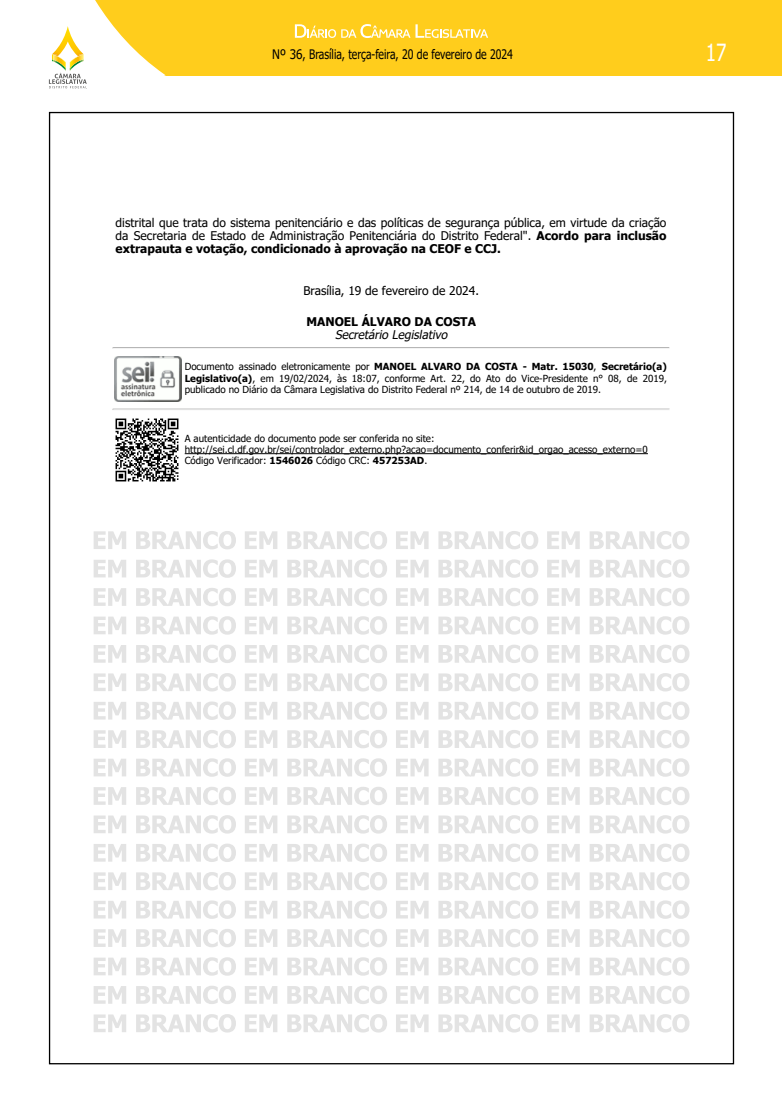
<style>
.page{position:relative;width:782px;height:1105px;background:#fff}
.page>*{position:absolute;margin:0;border:0;box-sizing:border-box;transform-origin:0 0}
.t1{font:23.6px "Tahoma";color:#fff;scale:.8 1}
.t2{font:13.1px "Tahoma";color:#000;scale:.9 1}
.t3{font:12px/12.7px "Tahoma";color:#000;text-align:justify}
.t4{font:italic 12px "Tahoma";color:#000}
.t5{font:700 12px "Tahoma";color:#000}
.t6{font:9.8px/11.3px "Tahoma";color:#000;text-align:justify}
.s1{font-weight:700}
</style>
<div class="page">
<div style="left:0;top:0;width:781px;height:75px;background:#ffcd1c"></div>
<svg style="left:0;top:0;width:165px;height:89px"></svg>
<svg style="left:295px;top:24px;width:193px;height:14px"></svg>
<svg style="left:113px;top:347px;width:555px;height:2px"></svg>
<svg style="left:113px;top:409px;width:555px;height:1px"></svg>
<img style="left:115px;top:356px;width:67px;height:45px">
<img style="left:115px;top:418px;width:64px;height:64px">
<hr style="left:185px;top:453px;width:462px;height:1px;background:#000">
<svg style="left:94px;top:531px;width:32px;height:18px"></svg>
<svg style="left:136px;top:531px;width:100px;height:18px"></svg>
<svg style="left:245px;top:531px;width:32px;height:18px"></svg>
<svg style="left:287px;top:531px;width:100px;height:18px"></svg>
<svg style="left:396px;top:531px;width:32px;height:18px"></svg>
<svg style="left:438px;top:531px;width:100px;height:18px"></svg>
<svg style="left:547px;top:531px;width:32px;height:18px"></svg>
<svg style="left:589px;top:531px;width:100px;height:18px"></svg>
<svg style="left:94px;top:560px;width:32px;height:17px"></svg>
<svg style="left:136px;top:559px;width:100px;height:19px"></svg>
<svg style="left:245px;top:560px;width:32px;height:17px"></svg>
<svg style="left:287px;top:559px;width:100px;height:19px"></svg>
<svg style="left:396px;top:560px;width:32px;height:17px"></svg>
<svg style="left:438px;top:559px;width:100px;height:19px"></svg>
<svg style="left:547px;top:560px;width:32px;height:17px"></svg>
<svg style="left:589px;top:559px;width:100px;height:19px"></svg>
<svg style="left:94px;top:588px;width:32px;height:18px"></svg>
<svg style="left:136px;top:588px;width:100px;height:18px"></svg>
<svg style="left:245px;top:588px;width:32px;height:18px"></svg>
<svg style="left:287px;top:588px;width:100px;height:18px"></svg>
<svg style="left:396px;top:588px;width:32px;height:18px"></svg>
<svg style="left:438px;top:588px;width:100px;height:18px"></svg>
<svg style="left:547px;top:588px;width:32px;height:18px"></svg>
<svg style="left:589px;top:588px;width:100px;height:18px"></svg>
<svg style="left:94px;top:617px;width:32px;height:17px"></svg>
<svg style="left:136px;top:616px;width:100px;height:19px"></svg>
<svg style="left:245px;top:617px;width:32px;height:17px"></svg>
<svg style="left:287px;top:616px;width:100px;height:19px"></svg>
<svg style="left:396px;top:617px;width:32px;height:17px"></svg>
<svg style="left:438px;top:616px;width:100px;height:19px"></svg>
<svg style="left:547px;top:617px;width:32px;height:17px"></svg>
<svg style="left:589px;top:616px;width:100px;height:19px"></svg>
<svg style="left:94px;top:645px;width:32px;height:18px"></svg>
<svg style="left:136px;top:645px;width:100px;height:18px"></svg>
<svg style="left:245px;top:645px;width:32px;height:18px"></svg>
<svg style="left:287px;top:645px;width:100px;height:18px"></svg>
<svg style="left:396px;top:645px;width:32px;height:18px"></svg>
<svg style="left:438px;top:645px;width:100px;height:18px"></svg>
<svg style="left:547px;top:645px;width:32px;height:18px"></svg>
<svg style="left:589px;top:645px;width:100px;height:18px"></svg>
<svg style="left:94px;top:673px;width:32px;height:18px"></svg>
<svg style="left:136px;top:673px;width:100px;height:18px"></svg>
<svg style="left:245px;top:673px;width:32px;height:18px"></svg>
<svg style="left:287px;top:673px;width:100px;height:18px"></svg>
<svg style="left:396px;top:673px;width:32px;height:18px"></svg>
<svg style="left:438px;top:673px;width:100px;height:18px"></svg>
<svg style="left:547px;top:673px;width:32px;height:18px"></svg>
<svg style="left:589px;top:673px;width:100px;height:18px"></svg>
<svg style="left:94px;top:702px;width:32px;height:18px"></svg>
<svg style="left:136px;top:701px;width:100px;height:19px"></svg>
<svg style="left:245px;top:702px;width:32px;height:18px"></svg>
<svg style="left:287px;top:701px;width:100px;height:19px"></svg>
<svg style="left:396px;top:702px;width:32px;height:18px"></svg>
<svg style="left:438px;top:701px;width:100px;height:19px"></svg>
<svg style="left:547px;top:702px;width:32px;height:18px"></svg>
<svg style="left:589px;top:701px;width:100px;height:19px"></svg>
<svg style="left:94px;top:730px;width:32px;height:18px"></svg>
<svg style="left:136px;top:730px;width:100px;height:18px"></svg>
<svg style="left:245px;top:730px;width:32px;height:18px"></svg>
<svg style="left:287px;top:730px;width:100px;height:18px"></svg>
<svg style="left:396px;top:730px;width:32px;height:18px"></svg>
<svg style="left:438px;top:730px;width:100px;height:18px"></svg>
<svg style="left:547px;top:730px;width:32px;height:18px"></svg>
<svg style="left:589px;top:730px;width:100px;height:18px"></svg>
<svg style="left:94px;top:759px;width:32px;height:17px"></svg>
<svg style="left:136px;top:758px;width:100px;height:19px"></svg>
<svg style="left:245px;top:759px;width:32px;height:17px"></svg>
<svg style="left:287px;top:758px;width:100px;height:19px"></svg>
<svg style="left:396px;top:759px;width:32px;height:17px"></svg>
<svg style="left:438px;top:758px;width:100px;height:19px"></svg>
<svg style="left:547px;top:759px;width:32px;height:17px"></svg>
<svg style="left:589px;top:758px;width:100px;height:19px"></svg>
<svg style="left:94px;top:787px;width:32px;height:18px"></svg>
<svg style="left:136px;top:787px;width:100px;height:18px"></svg>
<svg style="left:245px;top:787px;width:32px;height:18px"></svg>
<svg style="left:287px;top:787px;width:100px;height:18px"></svg>
<svg style="left:396px;top:787px;width:32px;height:18px"></svg>
<svg style="left:438px;top:787px;width:100px;height:18px"></svg>
<svg style="left:547px;top:787px;width:32px;height:18px"></svg>
<svg style="left:589px;top:787px;width:100px;height:18px"></svg>
<svg style="left:94px;top:815px;width:32px;height:18px"></svg>
<svg style="left:136px;top:815px;width:100px;height:19px"></svg>
<svg style="left:245px;top:815px;width:32px;height:18px"></svg>
<svg style="left:287px;top:815px;width:100px;height:19px"></svg>
<svg style="left:396px;top:815px;width:32px;height:18px"></svg>
<svg style="left:438px;top:815px;width:100px;height:19px"></svg>
<svg style="left:547px;top:815px;width:32px;height:18px"></svg>
<svg style="left:589px;top:815px;width:100px;height:19px"></svg>
<svg style="left:94px;top:844px;width:32px;height:18px"></svg>
<svg style="left:136px;top:844px;width:100px;height:18px"></svg>
<svg style="left:245px;top:844px;width:32px;height:18px"></svg>
<svg style="left:287px;top:844px;width:100px;height:18px"></svg>
<svg style="left:396px;top:844px;width:32px;height:18px"></svg>
<svg style="left:438px;top:844px;width:100px;height:18px"></svg>
<svg style="left:547px;top:844px;width:32px;height:18px"></svg>
<svg style="left:589px;top:844px;width:100px;height:18px"></svg>
<svg style="left:94px;top:872px;width:32px;height:18px"></svg>
<svg style="left:136px;top:872px;width:100px;height:18px"></svg>
<svg style="left:245px;top:872px;width:32px;height:18px"></svg>
<svg style="left:287px;top:872px;width:100px;height:18px"></svg>
<svg style="left:396px;top:872px;width:32px;height:18px"></svg>
<svg style="left:438px;top:872px;width:100px;height:18px"></svg>
<svg style="left:547px;top:872px;width:32px;height:18px"></svg>
<svg style="left:589px;top:872px;width:100px;height:18px"></svg>
<svg style="left:94px;top:901px;width:32px;height:17px"></svg>
<svg style="left:136px;top:900px;width:100px;height:19px"></svg>
<svg style="left:245px;top:901px;width:32px;height:17px"></svg>
<svg style="left:287px;top:900px;width:100px;height:19px"></svg>
<svg style="left:396px;top:901px;width:32px;height:17px"></svg>
<svg style="left:438px;top:900px;width:100px;height:19px"></svg>
<svg style="left:547px;top:901px;width:32px;height:17px"></svg>
<svg style="left:589px;top:900px;width:100px;height:19px"></svg>
<svg style="left:94px;top:929px;width:32px;height:18px"></svg>
<svg style="left:136px;top:929px;width:100px;height:18px"></svg>
<svg style="left:245px;top:929px;width:32px;height:18px"></svg>
<svg style="left:287px;top:929px;width:100px;height:18px"></svg>
<svg style="left:396px;top:929px;width:32px;height:18px"></svg>
<svg style="left:438px;top:929px;width:100px;height:18px"></svg>
<svg style="left:547px;top:929px;width:32px;height:18px"></svg>
<svg style="left:589px;top:929px;width:100px;height:18px"></svg>
<svg style="left:94px;top:958px;width:32px;height:17px"></svg>
<svg style="left:136px;top:957px;width:100px;height:19px"></svg>
<svg style="left:245px;top:958px;width:32px;height:17px"></svg>
<svg style="left:287px;top:957px;width:100px;height:19px"></svg>
<svg style="left:396px;top:958px;width:32px;height:17px"></svg>
<svg style="left:438px;top:957px;width:100px;height:19px"></svg>
<svg style="left:547px;top:958px;width:32px;height:17px"></svg>
<svg style="left:589px;top:957px;width:100px;height:19px"></svg>
<svg style="left:94px;top:986px;width:32px;height:18px"></svg>
<svg style="left:136px;top:986px;width:100px;height:18px"></svg>
<svg style="left:245px;top:986px;width:32px;height:18px"></svg>
<svg style="left:287px;top:986px;width:100px;height:18px"></svg>
<svg style="left:396px;top:986px;width:32px;height:18px"></svg>
<svg style="left:438px;top:986px;width:100px;height:18px"></svg>
<svg style="left:547px;top:986px;width:32px;height:18px"></svg>
<svg style="left:589px;top:986px;width:100px;height:18px"></svg>
<svg style="left:94px;top:1014px;width:32px;height:18px"></svg>
<svg style="left:136px;top:1014px;width:100px;height:18px"></svg>
<svg style="left:245px;top:1014px;width:32px;height:18px"></svg>
<svg style="left:287px;top:1014px;width:100px;height:18px"></svg>
<svg style="left:396px;top:1014px;width:32px;height:18px"></svg>
<svg style="left:438px;top:1014px;width:100px;height:18px"></svg>
<svg style="left:547px;top:1014px;width:32px;height:18px"></svg>
<svg style="left:589px;top:1014px;width:100px;height:18px"></svg>
<h2 class="t2" style="left:272px;top:46px;width:269px">Nº 36, Brasília, terça-feira, 20 de fevereiro de 2024</h2>
<h1 class="t1" style="left:705px;top:36px;width:27px">17</h1>
<p class="t3" style="left:116px;top:217px;width:552px">distrital que trata do sistema penitenciário e das políticas de segurança pública, em virtude da criação da Secretaria de Estado de Administração Penitenciária do Distrito Federal". <span class="s1">Acordo para inclusão extrapauta e votação, condicionado à aprovação na CEOF e CCJ.</span></p>
<p class="t3" style="left:303px;top:285px;width:177px">Brasília, 19 de fevereiro de 2024.</p>
<p class="t5" style="left:306px;top:313px;width:171px">MANOEL ÁLVARO DA COSTA</p>
<p class="t4" style="left:335px;top:327px;width:117px">Secretário Legislativo</p>
<p class="t6" style="left:185px;top:362px;width:483px">Documento assinado eletronicamente por <span class="s1">MANOEL ALVARO DA COSTA - Matr. 15030</span>, <span class="s1">Secretário(a)<br>Legislativo(a)</span>, em 19/02/2024, às 18:07, conforme Art. 22, do Ato do Vice-Presidente n° 08, de 2019, publicado no Diário da Câmara Legislativa do Distrito Federal nº 214, de 14 de outubro de 2019.</p>
<p class="t6" style="left:185px;top:433px;width:464px;text-align:left">A autenticidade do documento pode ser conferida no site: http://sei.cl.df.gov.br/sei/controlador_externo.php?acao=documento_conferir&amp;id_orgao_acesso_externo=0<br>Código Verificador: <span class="s1">1546026</span> Código CRC: <span class="s1">457253AD</span>.</p>
</div>
